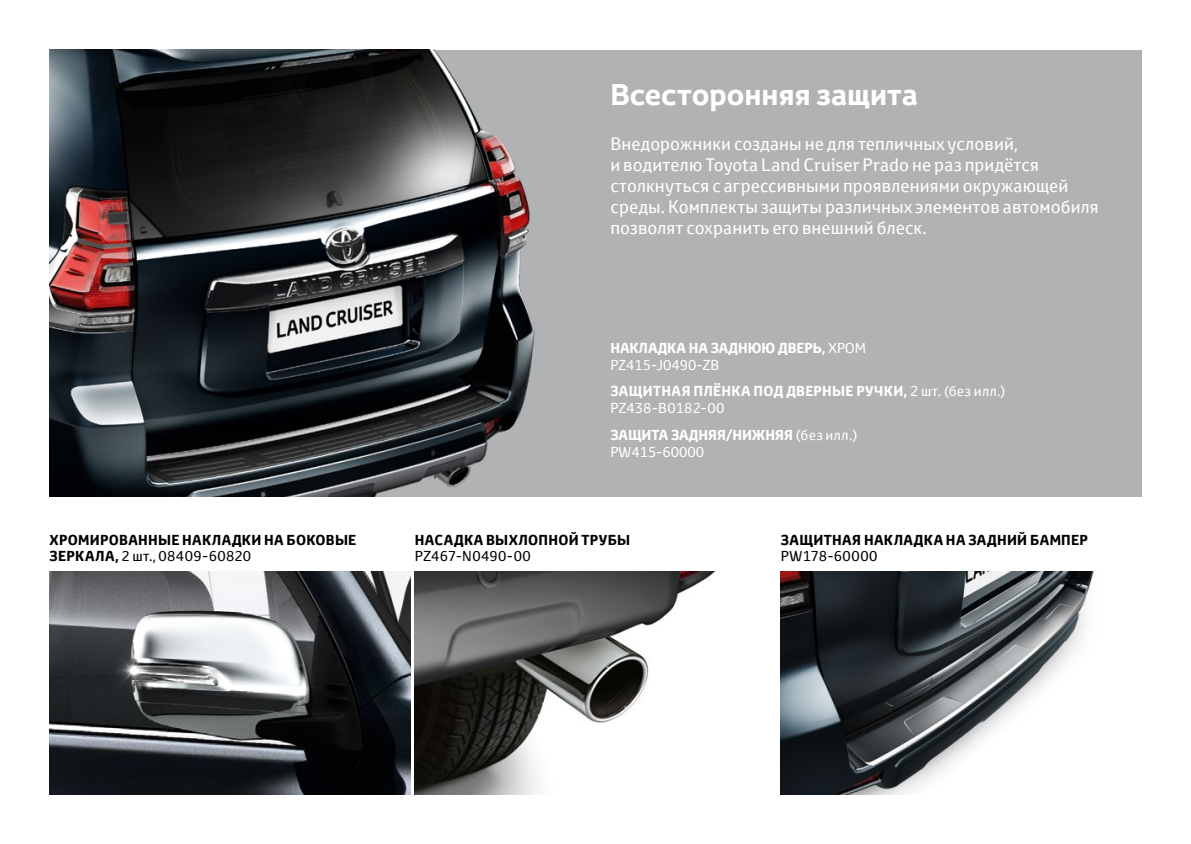
<style>
.page{position:relative;width:1191px;height:844px;background:#fff}
.page>*{position:absolute;margin:0;border:0;box-sizing:border-box;transform-origin:0 0}
.t1{font:700 29.05px "Toyota Display";color:#fff}
.t2{font:17.5px/21px "Toyota Text";letter-spacing:.005em;color:#fff}
.t3{font:700 14px/16.8px "Toyota Text";letter-spacing:.025em;color:#000}
.t4{font:700 14px/16.8px "Toyota Text";letter-spacing:.02em;color:#fff}
.t5{font:700 14px/16.8px "Toyota Text";color:#fff}
.t6{font:14px/16.8px "Toyota Text";color:#fff}
.t7{font:14px "Toyota Text";letter-spacing:.025em;color:#000}
.s1{font-weight:400}
.s2{font-weight:700}
</style>
<div class="page">
<div style="left:546px;top:50px;width:595px;height:446px;background:#b1b2b3"></div>
<img style="left:415px;top:571px;width:301px;height:223px">
<img style="left:781px;top:571px;width:313px;height:223px">
<img style="left:50px;top:571px;width:361px;height:223px">
<img style="left:50px;top:50px;width:496px;height:446px">
<h1 class="t1" style="left:610px;top:75px;width:309px">Всесторонняя защита</h1>
<p class="t2" style="left:610px;top:133px;width:490px">Внедорожники созданы не для тепличных условий,<br>и водителю Toyota Land Cruiser Prado не раз придётся столкнуться с агрессивными проявлениями окружающей среды. Комплекты защиты различных элементов автомобиля позволят сохранить его внешний блеск.</p>
<p class="t5" style="left:610px;top:339px;width:257px">НАКЛАДКА НА ЗАДНЮЮ ДВЕРЬ, <span class="s1">ХРОМ<br>PZ415-J0490-ZB</span></p>
<p class="t4" style="left:610px;top:383px;width:397px">ЗАЩИТНАЯ ПЛЁНКА ПОД ДВЕРНЫЕ РУЧКИ, <span class="s1">2 шт. (без илл.)<br>PZ438-B0182-00</span></p>
<p class="t6" style="left:610px;top:426px;width:248px"><span class="s2">ЗАЩИТА ЗАДНЯЯ/НИЖНЯЯ</span> (без илл.)<br>PW415-60000</p>
<p class="t3" style="left:50px;top:531px;width:308px">ХРОМИРОВАННЫЕ НАКЛАДКИ НА БОКОВЫЕ<br>ЗЕРКАЛА, <span class="s1">2 шт., 08409-60820</span></p>
<p class="t3" style="left:415px;top:531px;width:217px">НАСАДКА ВЫХЛОПНОЙ ТРУБЫ</p>
<p class="t7" style="left:415px;top:547px;width:117px">PZ467-N0490-00</p>
<p class="t3" style="left:781px;top:531px;width:308px">ЗАЩИТНАЯ НАКЛАДКА НА ЗАДНИЙ БАМПЕР</p>
<p class="t7" style="left:781px;top:547px;width:98px">PW178-60000</p>
</div>
